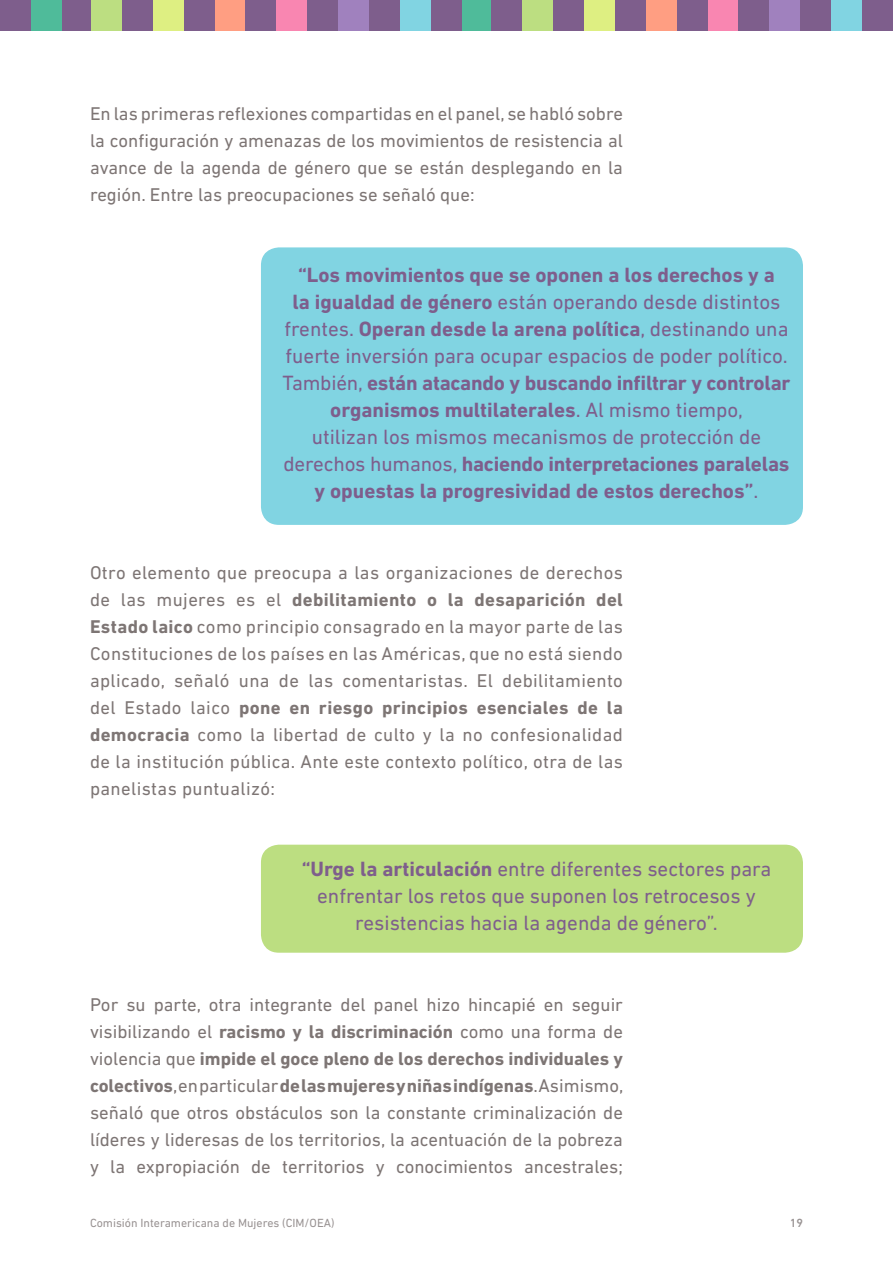
<style>
.page{position:relative;width:893px;height:1263px;background:#fff}
.page>*{position:absolute;margin:0;border:0;box-sizing:border-box;transform-origin:0 0}
.t1{font:700 21px/27px "DIN Next LT Pro";color:#7e5e8c;text-align:center}
.t2{font:21px/27px "DIN Next LT Pro";color:#7e5e8c;text-align:center}
.t3{font:18.75px/27px "DIN Next LT Pro";color:#7d7574;text-align:justify}
.t4{font:12px "DIN Next LT Pro";color:#999393}
.t5{font:500 12px "DIN Next LT Pro";color:#999393}
.s1{font-weight:400}
.s2{font-weight:700}
</style>
<div class="page">
<div style="left:462px;top:0;width:31px;height:31px;background:#4fbb9a"></div>
<div style="left:91px;top:0;width:31px;height:31px;background:#bcde81"></div>
<div style="left:522px;top:0;width:31px;height:31px;background:#bcde81"></div>
<div style="left:153px;top:0;width:31px;height:31px;background:#deef82"></div>
<div style="left:584px;top:0;width:31px;height:31px;background:#deef82"></div>
<div style="left:215px;top:0;width:30px;height:31px;background:#ff9e82"></div>
<div style="left:646px;top:0;width:31px;height:31px;background:#ff9e82"></div>
<div style="left:276px;top:0;width:31px;height:31px;background:#f986b1"></div>
<div style="left:707px;top:0;width:31px;height:31px;background:#f986b1"></div>
<div style="left:338px;top:0;width:31px;height:31px;background:#a081be"></div>
<div style="left:769px;top:0;width:31px;height:31px;background:#a081be"></div>
<div style="left:400px;top:0;width:31px;height:31px;background:#81d4e2"></div>
<div style="left:831px;top:0;width:31px;height:31px;background:#81d4e2"></div>
<div style="left:862px;top:0;width:31px;height:31px;background:#7e5e8c"></div>
<div style="left:800px;top:0;width:31px;height:31px;background:#7e5e8c"></div>
<div style="left:738px;top:0;width:31px;height:31px;background:#7e5e8c"></div>
<div style="left:677px;top:0;width:30px;height:31px;background:#7e5e8c"></div>
<div style="left:615px;top:0;width:31px;height:31px;background:#7e5e8c"></div>
<div style="left:553px;top:0;width:31px;height:31px;background:#7e5e8c"></div>
<div style="left:491px;top:0;width:31px;height:31px;background:#7e5e8c"></div>
<div style="left:431px;top:0;width:31px;height:31px;background:#7e5e8c"></div>
<div style="left:369px;top:0;width:31px;height:31px;background:#7e5e8c"></div>
<div style="left:307px;top:0;width:31px;height:31px;background:#7e5e8c"></div>
<div style="left:245px;top:0;width:31px;height:31px;background:#7e5e8c"></div>
<div style="left:184px;top:0;width:31px;height:31px;background:#7e5e8c"></div>
<div style="left:122px;top:0;width:31px;height:31px;background:#7e5e8c"></div>
<div style="left:60px;top:0;width:31px;height:31px;background:#7e5e8c"></div>
<div style="left:0;top:0;width:31px;height:31px;background:#7e5e8c"></div>
<div style="left:31px;top:0;width:31px;height:31px;background:#4fbb9a"></div>
<div style="left:261px;top:845px;width:542px;height:108px;background:#bcde81;border-radius:18px"></div>
<div style="left:261px;top:247px;width:542px;height:278px;background:#81d4e2;border-radius:18px"></div>
<p class="t3" style="left:90px;top:100px;width:534px">En las primeras reflexiones compartidas en el panel, se habló sobre la configuración y amenazas de los movimientos de resistencia al avance de la agenda de género que se están desplegando en la región. Entre las preocupaciones se señaló que:</p>
<p class="t1" style="left:282px;top:261px;width:509px">“Los movimientos que se oponen a los derechos y a<br>la igualdad de género <span class="s1">están operando desde distintos frentes.</span> Operan desde la arena política<span class="s1">, destinando una fuerte inversión para ocupar espacios de poder político.<br>También,</span> están atacando y buscando infiltrar y controlar organismos multilaterales<span class="s1">. Al mismo tiempo,<br>utilizan los mismos mecanismos de protección de derechos humanos,</span> haciendo interpretaciones paralelas y opuestas la progresividad de estos derechos”<span class="s1">.</span></p>
<p class="t3" style="left:90px;top:559px;width:534px">Otro elemento que preocupa a las organizaciones de derechos de las mujeres es el <span class="s2">debilitamiento o la desaparición del Estado laico</span> como principio consagrado en la mayor parte de las Constituciones de los países en las Américas, que no está siendo aplicado, señaló una de las comentaristas. El debilitamiento del Estado laico <span class="s2">pone en riesgo principios esenciales de la democracia</span> como la libertad de culto y la no confesionalidad de la institución pública. Ante este contexto político, otra de las panelistas puntualizó:</p>
<p class="t2" style="left:302px;top:855px;width:471px"><span class="s2">“Urge la articulación</span> entre diferentes sectores para enfrentar los retos que suponen los retrocesos y resistencias hacia la agenda de género”.</p>
<p class="t3" style="left:90px;top:991px;width:535px">Por su parte, otra integrante del panel hizo hincapié en seguir visibilizando el <span class="s2">racismo y la discriminación</span> como una forma de violencia que <span class="s2">impide el goce pleno de los derechos individuales y colectivos</span>, en particular <span class="s2">de las mujeres y niñas indígenas</span>. Asimismo, señaló que otros obstáculos son la constante criminalización de líderes y lideresas de los territorios, la acentuación de la pobreza y la expropiación de territorios y conocimientos ancestrales;</p>
<p class="t4" style="left:90px;top:1216px;width:246px">Comisión Interamericana de Mujeres (CIM/OEA)</p>
<p class="t5" style="left:790px;top:1216px;width:15px">19</p>
</div>
